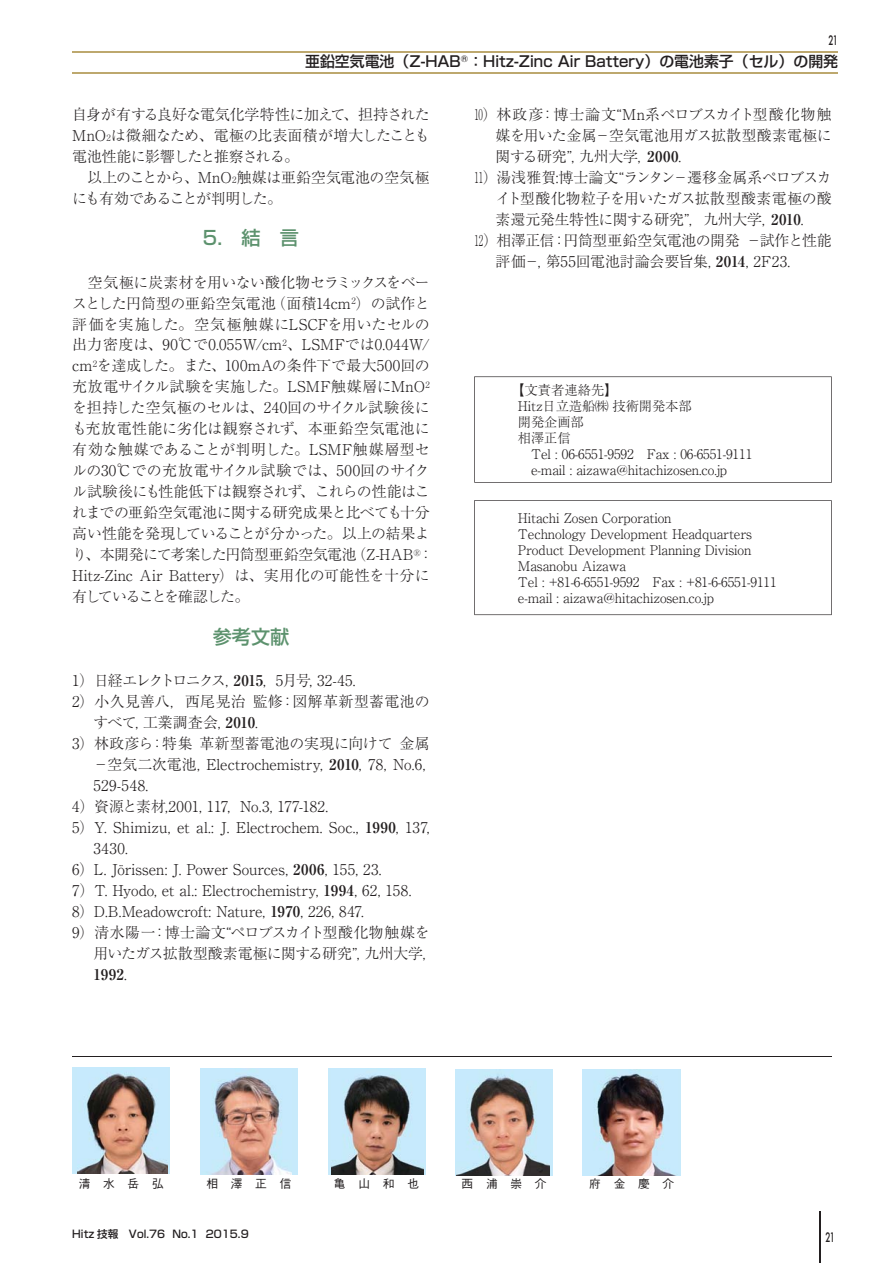
<style>
.page{position:relative;width:893px;height:1263px;background:#fff}
.page>*{position:absolute;margin:0;border:0;box-sizing:border-box;transform-origin:0 0}
.t1{font:19.2px "Shin Go Medium 83 pv RKSJ H";color:#5d926e}
.t2{font:14.85px/21px "Ryumin Pr 5 Light 90 pv RKSJ H";letter-spacing:-.005em;color:#231f20}
.t3{font:14.85px/21px "Ryumin Pr 5 Light 90 pv RKSJ H";letter-spacing:-.03em;color:#231f20}
.t4{font:14.85px "Ryumin Pr 5 Light 90 pv RKSJ H";letter-spacing:-.005em;color:#231f20;scale:.6 1}
.t5{font:14.85px "Ryumin Pr 5 Light 90 pv RKSJ H";letter-spacing:.02em;color:#231f20}
.t6{font:14.85px "Shin Go Medium 83 pv RKSJ H";color:#231f20}
.t7{font:14.85px "Ryumin Pr 5 Light 90 pv RKSJ H";letter-spacing:-.025em;color:#231f20}
.t8{font:14.85px "Ryumin Pr 5 Light 90 pv RKSJ H";letter-spacing:-.105em;color:#231f20}
.t9{font:14.85px "Ryumin Pr 5 Light 90 pv RKSJ H";letter-spacing:.03em;color:#231f20;scale:.6 1}
.t10{font:14.85px "Ryumin Pr 5 Bold 90 pv RKSJ H";color:#231f20}
.t11{font:13.35px/15.9px "Ryumin Pr 5 Light 90 pv RKSJ H";letter-spacing:-.01em;color:#231f20}
.t12{font:500 12.75px "Futura";color:#231f20;scale:.65 1}
.t13{font:11.7px "Gothic BBB Pr 5 Medium 90 pv RKSJ H";letter-spacing:1.09em;color:#231f20}
.t14{font:10.65px "Shin Go Medium 83 pv RKSJ H";color:#231f20}
.s1{font-size:8.7px}
.s2{font-family:"Ryumin Pr 5 Bold 90 pv RKSJ H"}
.s3{font-family:"Ryumin Pr 5 Light 90 pv RKSJ H"}
</style>
<div class="page">
<hr style="left:819px;top:1212px;width:2px;height:51px;background:#231f20">
<hr style="left:72px;top:51px;width:766px;height:1px;background:#bda86e">
<hr style="left:72px;top:72px;width:766px;height:2px;background:#bda86e">
<div style="left:200px;top:1068px;width:98px;height:107px;background:#c7eafb"></div>
<img style="left:211px;top:1075px;width:80px;height:100px">
<hr style="left:72px;top:1057px;width:759px;height:1px;background:#231f20">
<div style="left:72px;top:1067px;width:98px;height:107px;background:#c7eafb"></div>
<img style="left:78px;top:1073px;width:90px;height:101px">
<div style="left:455px;top:1069px;width:98px;height:107px;background:#c7eafb"></div>
<img style="left:456px;top:1075px;width:93px;height:101px">
<div style="left:583px;top:1069px;width:97px;height:107px;background:#c7eafb"></div>
<img style="left:596px;top:1069px;width:80px;height:107px">
<div style="left:327px;top:1068px;width:98px;height:107px;background:#c7eafb"></div>
<img style="left:332px;top:1075px;width:91px;height:100px">
<svg style="left:474px;top:376px;width:357px;height:107px"></svg>
<svg style="left:474px;top:500px;width:357px;height:115px"></svg>
<p class="t12" style="left:828px;top:32px;width:16px">21</p>
<p class="t6" style="left:305px;top:56px;width:534px">亜鉛空気電池（Z-HAB<sup>®</sup>：Hitz-Zinc Air Battery）の電池素子（セル）の開発</p>
<p class="t3" style="left:72px;top:105px;width:359px">自身が有する良好な電気化学特性に加えて、担持された<br>MnO<span class="s1">2</span>は微細なため、電極の比表面積が増大したことも電池性能に影響したと推察される。<br>　以上のことから、MnO<span class="s1">2</span>触媒は亜鉛空気電池の空気極にも有効であることが判明した。</p>
<p class="t1" style="left:203px;top:231px;width:98px">5.　結　言</p>
<p class="t2" style="left:72px;top:273px;width:362px">　空気極に炭素材を用いない酸化物セラミックスをベースとした円筒型の亜鉛空気電池（面積14cm<sup>2</sup>）の試作と評価を実施した。空気極触媒にLSCFを用いたセルの出力密度は、90℃で0.055W/cm<sup>2</sup>、LSMFでは0.044W/ cm<sup>2</sup>を達成した。また、100mAの条件下で最大500回の充放電サイクル試験を実施した。LSMF触媒層にMnO<sup>2</sup>を担持した空気極のセルは、240回のサイクル試験後にも充放電性能に劣化は観察されず、本亜鉛空気電池に有効な触媒であることが判明した。LSMF触媒層型セルの30℃での充放電サイクル試験では、500回のサイクル試験後にも性能低下は観察されず、これらの性能はこれまでの亜鉛空気電池に関する研究成果と比べても十分高い性能を発現していることが分かった。以上の結果より、本開発にて考案した円筒型亜鉛空気電池（Z-HAB<sup>®</sup>：<br>Hitz-Zinc Air Battery）は、実用化の可能性を十分に有していることを確認した。</p>
<p class="t1" style="left:213px;top:630px;width:78px">参考文献</p>
<p class="t8" style="left:72px;top:675px;width:285px">1）日経エレクトロニクス, <span class="s2">2015</span>, 5月号, 32-45.</p>
<p class="t5" style="left:72px;top:696px;width:359px">2）小久見善八，西尾晃治 監修：図解革新型蓄電池の</p>
<p class="t2" style="left:94px;top:714px;width:166px">すべて, 工業調査会, <span class="s2">2010</span>.</p>
<p class="t2" style="left:72px;top:735px;width:359px">3）林政彦ら：特集 革新型蓄電池の実現に向けて 金属</p>
<p class="t2" style="left:94px;top:756px;width:345px">－空気二次電池, Electrochemistry, <span class="s2">2010</span>, 78, No.6，</p>
<p class="t2" style="left:94px;top:777px;width:56px">529-548.</p>
<p class="t2" style="left:72px;top:798px;width:257px">4）資源と素材,2001, 117, No.3, 177-182.</p>
<p class="t2" style="left:72px;top:819px;width:359px">5）Y. Shimizu, et al.: J. Electrochem. Soc., <span class="s2">1990</span>, 137,</p>
<p class="t2" style="left:94px;top:840px;width:36px">3430.</p>
<p class="t2" style="left:72px;top:861px;width:311px">6）L. Jörissen: J. Power Sources, <span class="s2">2006</span>, 155, 23.</p>
<p class="t2" style="left:72px;top:882px;width:340px">7）T. Hyodo, et al.: Electrochemistry, <span class="s2">1994</span>, 62, 158.</p>
<p class="t2" style="left:72px;top:903px;width:293px">8）D.B.Meadowcroft: Nature, <span class="s2">1970</span>, 226, 847.</p>
<p class="t5" style="left:72px;top:927px;width:359px">9）清水陽一：博士論文“ペロブスカイト型酸化物触媒を</p>
<p class="t3" style="left:94px;top:945px;width:345px">用いたガス拡散型酸素電極に関する研究”, 九州大学，</p>
<p class="t10" style="left:94px;top:969px;width:35px">1992<span class="s3">.</span></p>
<p class="t9" style="left:474px;top:108px;width:597px">10）林政彦：博士論文“Mn系ペロブスカイト型酸化物触</p>
<p class="t2" style="left:495px;top:126px;width:337px">媒を用いた金属－空気電池用ガス拡散型酸素電極に</p>
<p class="t7" style="left:495px;top:150px;width:187px">関する研究”, 九州大学，<span class="s2">2000</span>.</p>
<p class="t4" style="left:474px;top:171px;width:597px">11）湯浅雅賀:博士論文“ランタン－遷移金属系ペロブスカ</p>
<p class="t2" style="left:495px;top:189px;width:337px">イト型酸化物粒子を用いたガス拡散型酸素電極の酸</p>
<p class="t7" style="left:495px;top:213px;width:309px">素還元発生特性に関する研究”，九州大学，<span class="s2">2010</span>.</p>
<p class="t4" style="left:474px;top:234px;width:597px">12）相澤正信：円筒型亜鉛空気電池の開発 －試作と性能</p>
<p class="t2" style="left:495px;top:252px;width:296px">評価－, 第55回電池討論会要旨集, <span class="s2">2014</span>, 2F23.</p>
<p class="t11" style="left:518px;top:384px;width:236px;text-indent:-7px">【文責者連絡先】<br>Hitz日立造船㈱ 技術開発本部<br>開発企画部<br>相澤正信<br>　Tel : 06-6551-9592　Fax : 06-6551-9111　e-mail : aizawa@hitachizosen.co.jp</p>
<p class="t11" style="left:518px;top:512px;width:260px">Hitachi Zosen Corporation<br>Technology Development Headquarters Product Development Planning Division Masanobu Aizawa<br>Tel : +81-6-6551-9592　Fax : +81-6-6551-9111 e-mail : aizawa@hitachizosen.co.jp</p>
<p class="t13" style="left:79px;top:1179px;width:87px">清水岳弘</p>
<p class="t13" style="left:206px;top:1179px;width:87px">相澤正信</p>
<p class="t13" style="left:334px;top:1179px;width:87px">亀山和也</p>
<p class="t13" style="left:461px;top:1179px;width:87px">西浦崇介</p>
<p class="t13" style="left:589px;top:1179px;width:87px">府金慶介</p>
<p class="t14" style="left:72px;top:1230px;width:178px">Hitz 技報　Vol.76 No.1 2015.9</p>
<p class="t12" style="left:825px;top:1229px;width:16px">21</p>
</div>
